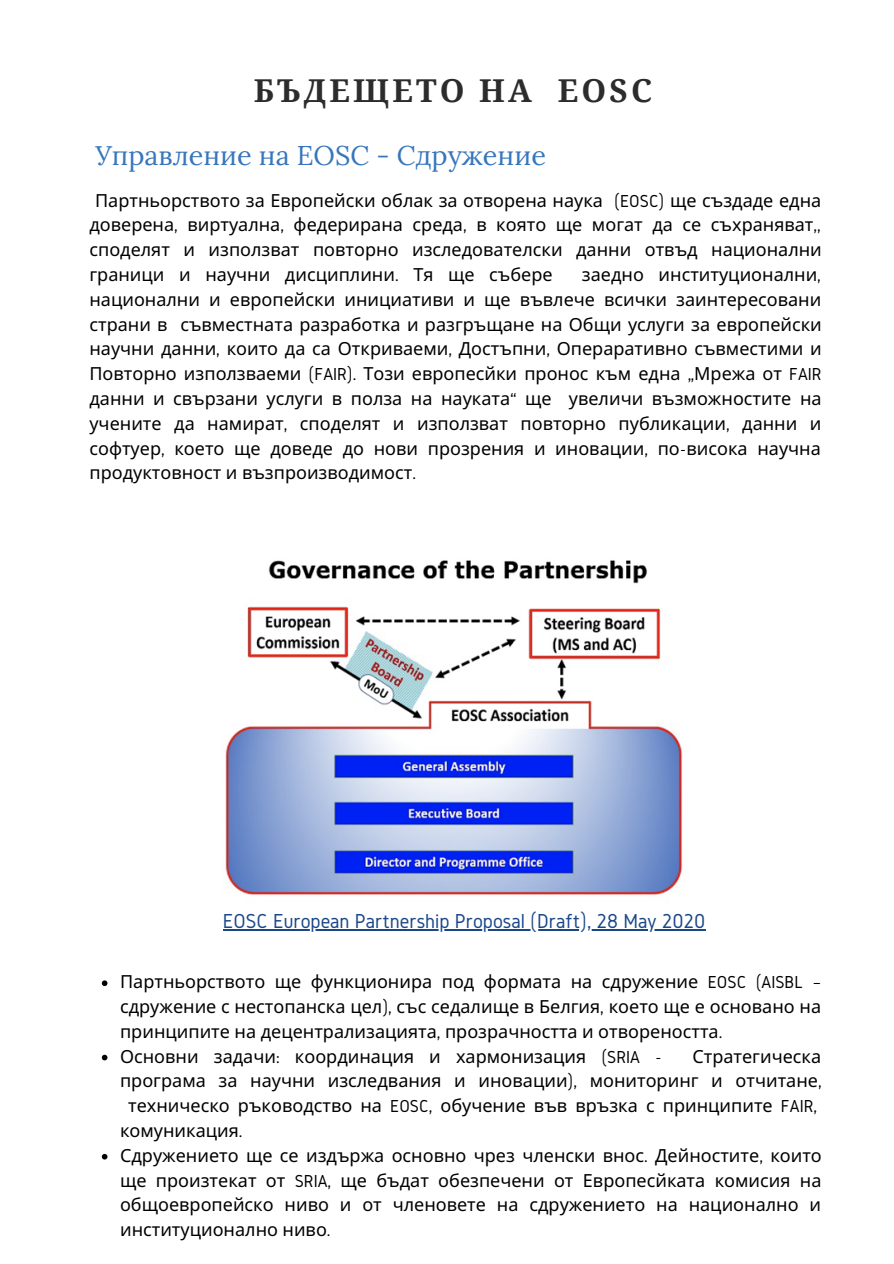
<style>
.page{position:relative;width:894px;height:1264px;background:#fff}
.page>*{position:absolute;margin:0;border:0;box-sizing:border-box;transform-origin:0 0}
.t1{font:700 31.5px "Droid Serif";letter-spacing:.1em;color:#2c2c2c}
.t2{font:27px "Lora";color:#3676bc}
.t3{font:21px "Gidole";color:#1a4789}
.t4{font:18px/24.8px "Noto Sans";color:#000;text-align:justify}
.s1{font-family:"Gidole"}
</style>
<div class="page">
<img style="left:225px;top:560px;width:458px;height:335px">
<svg style="left:102px;top:980px;width:5px;height:6px"></svg>
<svg style="left:102px;top:1054px;width:5px;height:6px"></svg>
<svg style="left:102px;top:1153px;width:5px;height:6px"></svg>
<hr style="left:223px;top:929px;width:482px;height:1px;background:#1a4789">
<h1 class="t1" style="left:253px;top:72px;width:400px">БЪДЕЩЕТО НА EOSC</h1>
<h2 class="t2" style="left:95px;top:138px;width:452px">Управление на EOSC - Сдружение</h2>
<p class="t4" style="left:89px;top:187px;width:733px;text-indent:6px">Партньорството за Европейски облак за отворена наука <span class="s1">(EOSC)</span> ще създаде една доверена<span class="s1">,</span> виртуална<span class="s1">,</span> федерирана среда<span class="s1">,</span> в която ще могат да се съхраняват<span class="s1">,, </span>споделят и използват повторно изследователски данни отвъд национални граници и научни дисциплини<span class="s1">.</span> Тя ще събере</p>
<p class="t4" style="left:89px;top:262px;width:733px;text-indent:492px">заедно институционални<span class="s1">, </span>национални и европейски инициативи и ще въвлече всички заинтересовани страни в съвместната разработка и разгръщане на Общи услуги за европейски научни данни<span class="s1">,</span> които да са Откриваеми<span class="s1">,</span> Достъпни<span class="s1">,</span> Операративно съвместими и Повторно използваеми <span class="s1">(FAIR).</span> Този европесйки пронос към една <span class="s1">„</span>Мрежа от <span class="s1">FAIR </span>данни и свързани услуги в полза на науката<span class="s1">“</span> ще увеличи възможностите на учените да намират<span class="s1">,</span> споделят и използват повторно публикации<span class="s1">,</span> данни и софтуер<span class="s1">,</span> което ще доведе до нови прозрения и иновации<span class="s1">,</span> по<span class="s1">-</span>висока научна продуктовност и възпроизводимост<span class="s1">.</span></p>
<p class="t3" style="left:223px;top:909px;width:484px">EOSC European Partnership Proposal (Draft), 28 May 2020</p>
<p class="t4" style="left:120px;top:968px;width:702px;text-align:left">Партньорството ще функционира под формата на сдружение <span class="s1">EOSC (AISBL – </span>сдружение с нестопанска цел<span class="s1">),</span> със седалище в Белгия<span class="s1">,</span> което ще е основано на принципите на децентрализацията<span class="s1">,</span> прозрачността и отвореността<span class="s1">.<br></span>Основни задачи<span class="s1">:</span> координация и хармонизация <span class="s1">(SRIA -</span></p>
<p class="t4" style="left:692px;top:1043px;width:130px">Стратегическа</p>
<p class="t4" style="left:120px;top:1068px;width:703px">програма за научни изследвания и иновации<span class="s1">),</span> мониторинг и отчитане<span class="s1">,</span></p>
<p class="t4" style="left:128px;top:1092px;width:690px">техническо ръководство на <span class="s1">EOSC,</span> обучение във връзка с принципите <span class="s1">FAIR,</span></p>
<p class="t4" style="left:120px;top:1117px;width:124px">комуникация<span class="s1">.</span></p>
<p class="t4" style="left:120px;top:1142px;width:703px">Сдружението ще се издържа основно чрез членски внос<span class="s1">.</span> Дейностите<span class="s1">,</span> които</p>
<p class="t4" style="left:120px;top:1167px;width:702px">ще произтекат от <span class="s1">SRIA,</span> ще бъдат обезпечени от Европесйката комисия на</p>
<p class="t4" style="left:120px;top:1191px;width:702px">общоевропейско ниво и от членовете на сдружението на национално и</p>
<p class="t4" style="left:120px;top:1216px;width:212px">институционално ниво<span class="s1">.</span></p>
</div>
